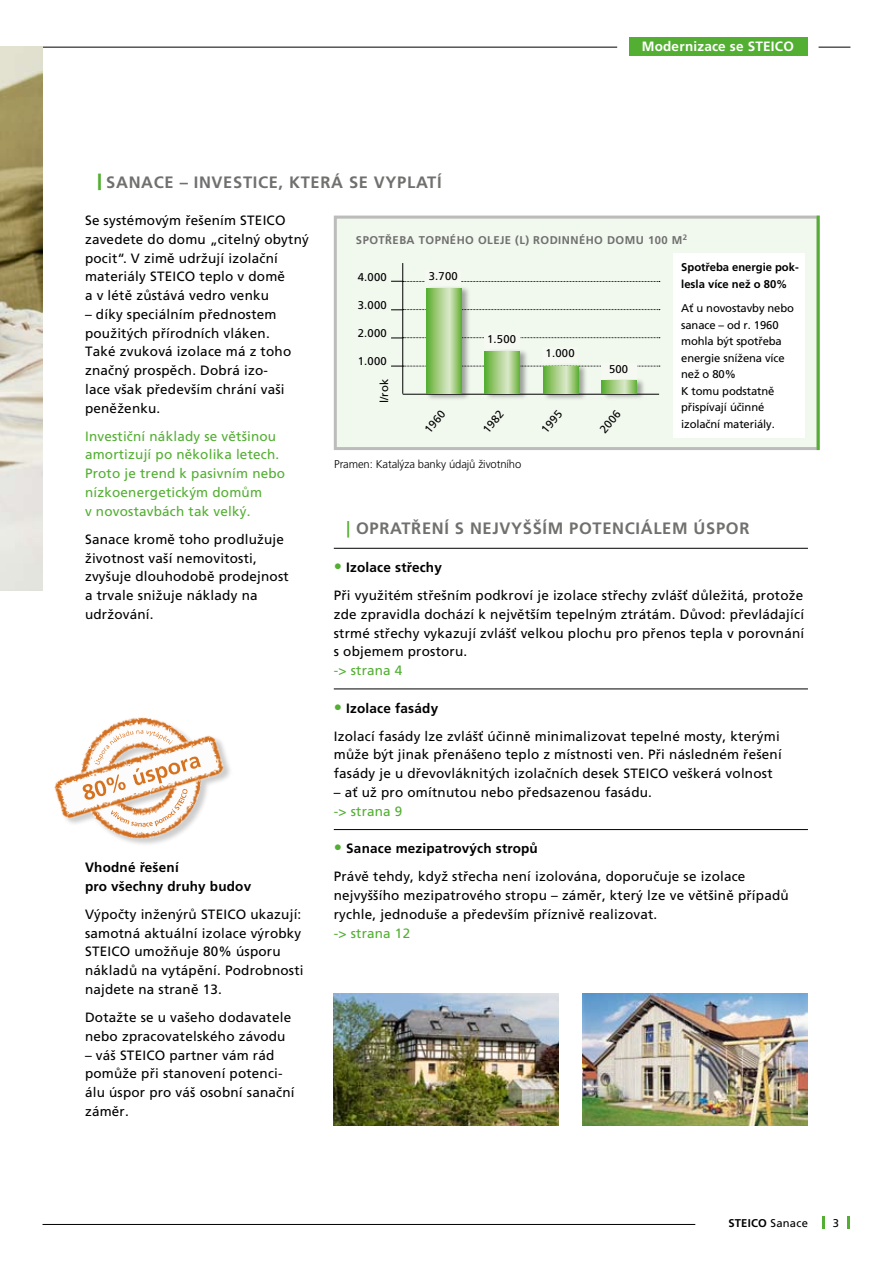
<style>
.page{position:relative;width:893px;height:1263px;background:#fff}
.page>*{position:absolute;margin:0;border:0;box-sizing:border-box;transform-origin:0 0}
.t1{font:700 16.5px "Frutiger CE";letter-spacing:.04em;color:#70706f}
.t2{font:13.5px/18.8px "Frutiger CE";letter-spacing:.015em;color:#000}
.t3{font:13.5px/18.8px "Frutiger CE";letter-spacing:.015em;color:#53af32}
.t4{font:700 13.5px/18.8px "Frutiger CE";letter-spacing:.015em;color:#000}
.t5{font:700 13.5px "Frutiger CE";letter-spacing:.015em;color:#fff}
.t6{font:11.25px/16.5px "Frutiger CE";letter-spacing:-.01em;color:#000}
.t7{font:700 11.25px/16.5px "Frutiger CE";color:#000}
.t8{font:700 11.25px "Frutiger CE";letter-spacing:.04em;color:#70706f}
.t9{font:300 11.25px "Frutiger CE";letter-spacing:-.01em;color:#000}
.s1{font-family:"Frutiger";font-weight:900;color:#53af32}
.s2{color:#53af32}
.s3{font-weight:700;font-size:16.5px;color:#53af32}
.s4{font-weight:700}
.s5{font-weight:400}
</style>
<div class="page">
<hr style="left:819px;top:47px;width:31px;height:1px;background:#000">
<hr style="left:43px;top:1224px;width:652px;height:1px;background:#000">
<svg style="left:822px;top:1216px;width:3px;height:13px"></svg>
<svg style="left:847px;top:1216px;width:3px;height:13px"></svg>
<hr style="left:0;top:47px;width:617px;height:1px;background:#000">
<img style="left:0;top:47px;width:43px;height:544px">
<div style="left:629px;top:38px;width:179px;height:18px;background:#53af32"></div>
<hr style="left:334px;top:548px;width:474px;height:1px;background:#000">
<hr style="left:334px;top:689px;width:474px;height:1px;background:#000">
<hr style="left:334px;top:829px;width:474px;height:1px;background:#000">
<div style="left:334px;top:216px;width:486px;height:234px;background:#f1f8ee"></div>
<div style="left:334px;top:216px;width:486px;height:234px;border:3px solid #bdbcbc"></div>
<hr style="left:817px;top:216px;width:3px;height:234px;background:#53af32">
<div style="left:673px;top:253px;width:132px;height:185px;background:#fff"></div>
<hr style="left:402px;top:263px;width:1px;height:131px;background:#000">
<hr style="left:403px;top:394px;width:256px;height:1px;background:#000">
<svg style="left:391px;top:366px;width:269px;height:1px"></svg>
<svg style="left:391px;top:337px;width:269px;height:2px"></svg>
<svg style="left:391px;top:309px;width:269px;height:2px"></svg>
<svg style="left:391px;top:281px;width:269px;height:1px"></svg>
<div style="left:425px;top:284px;width:46px;height:117px;background:#000;opacity:.35"></div>
<svg style="left:426px;top:289px;width:35px;height:105px;background:#9ecb7e"></svg>
<div style="left:483px;top:347px;width:47px;height:54px;background:#000;opacity:.35"></div>
<svg style="left:485px;top:351px;width:35px;height:43px;background:#9ecb7e"></svg>
<div style="left:542px;top:362px;width:46px;height:39px;background:#000;opacity:.35"></div>
<svg style="left:543px;top:366px;width:35px;height:28px"></svg>
<div style="left:600px;top:376px;width:46px;height:25px;background:#000;opacity:.35"></div>
<svg style="left:602px;top:380px;width:35px;height:14px"></svg>
<div style="left:425px;top:270px;width:36px;height:16px;background:#f5f9f1"></div>
<div style="left:484px;top:333px;width:35px;height:16px;background:#f5f9f1"></div>
<div style="left:542px;top:347px;width:36px;height:16px;background:#f5f9f1"></div>
<div style="left:601px;top:363px;width:35px;height:16px;background:#f5f9f1"></div>
<img style="left:54px;top:717px;width:176px;height:127px">
<svg style="left:83px;top:730px;width:118px;height:97px"></svg>
<img style="left:334px;top:994px;width:225px;height:131px">
<img style="left:583px;top:994px;width:225px;height:131px">
<p class="t1" style="left:98px;top:172px;width:31px"><span class="s1">|</span> Sanace</p>
<p class="t1" style="left:180px;top:172px;width:25px">– investice</p>
<p class="t1" style="left:279px;top:172px;width:33px">, kter</p>
<p class="t1" style="left:331px;top:172px;width:55px">á se vyp</p>
<p class="t1" style="left:407px;top:172px;width:19px">latí</p>
<p class="t5" style="left:642px;top:38px;width:154px">Modernizace se STEICO</p>
<p class="t2" style="left:85px;top:211px;width:225px">Se systémovým řešením STEICO zavedete do domu „citelný obytný pocit“. V zimě udržují izolační materiály STEICO teplo v domě<br>a v létě zůstává vedro venku</p>
<p class="t2" style="left:85px;top:305px;width:208px">– díky speciálním přednostem použitých přírodních vláken.<br>Také zvuková izolace má z toho značný prospěch. Dobrá izo&shy;lace však především chrání vaši peněženku.</p>
<p class="t3" style="left:85px;top:427px;width:202px">Investiční náklady se většinou amortizují po několika letech.<br>Proto je trend k pasivním nebo nízkoenergetickým domům<br>v novostavbách tak velký.</p>
<p class="t2" style="left:85px;top:530px;width:205px">Sanace kromě toho prodlužuje životnost vaší nemovitosti, zvyšuje dlouhodobě prodejnost a trvale snižuje náklady na udržování.</p>
<p class="t4" style="left:85px;top:858px;width:168px">Vhodné řešení<br>pro všechny druhy budov</p>
<p class="t2" style="left:85px;top:905px;width:220px">Výpočty inženýrů STEICO ukazují: samotná aktuální izolace výrobky<br>STEICO umožňuje 80% úsporu nákladů na vytápění. Podrobnosti najdete na straně 13.</p>
<p class="t2" style="left:85px;top:1008px;width:208px">Dotažte se u vašeho dodavatele nebo zpracovatelského závodu</p>
<p class="t2" style="left:85px;top:1045px;width:211px">– váš STEICO partner vám rád pomůže při stanovení potenci&shy;álu úspor pro váš osobní sanační záměr.</p>
<p class="t8" style="left:356px;top:233px;width:333px">SPOTŘEBA TOPNÉHO OLEJE (L) RODINNÉHO DOMU 100 M<sup>2</sup></p>
<p class="t6" style="left:358px;top:268px;width:31px">4.000</p>
<p class="t6" style="left:358px;top:296px;width:31px">3.000</p>
<p class="t6" style="left:358px;top:325px;width:31px">2.000</p>
<p class="t6" style="left:358px;top:353px;width:31px">1.000</p>
<p class="t6" style="left:376px;top:403px;width:26px;rotate:-90deg">l/rok</p>
<p class="t6" style="left:429px;top:268px;width:31px">3.700</p>
<p class="t6" style="left:487px;top:331px;width:31px">1.500</p>
<p class="t6" style="left:546px;top:345px;width:31px">1.000</p>
<p class="t6" style="left:609px;top:360px;width:21px">500</p>
<p class="t6" style="left:420px;top:426px;width:27px;rotate:-50deg">1960</p>
<p class="t6" style="left:479px;top:426px;width:27px;rotate:-50deg">1982</p>
<p class="t6" style="left:537px;top:426px;width:27px;rotate:-50deg">1995</p>
<p class="t6" style="left:596px;top:426px;width:27px;rotate:-50deg">2006</p>
<p class="t9" style="left:334px;top:458px;width:189px">Pramen: Katalýza banky údajů životního</p>
<p class="t7" style="left:681px;top:259px;width:119px">Spotřeba energie pok&shy;lesla více než o 80%</p>
<p class="t6" style="left:681px;top:300px;width:114px">Ať u novostavby nebo sanace – od r. 1960 mohla být spotřeba energie snížena více než o 80%<br>K tomu podstatně přispívají účinné izolační materiály.</p>
<p class="t1" style="left:347px;top:519px;width:234px"><span class="s2">|</span> OPRATŘENÍ S NEJVYŠŠÍM potenci</p>
<p class="t1" style="left:641px;top:519px;width:110px">álem ÚSPOR</p>
<p class="t2" style="left:334px;top:553px;width:471px;line-height:28.2px"><span class="s3">•</span> <span class="s4">Izolace střechy<br></span>Při využitém střešním podkroví je izolace střechy zvlášť důležitá, protože</p>
<p class="t2" style="left:334px;top:605px;width:472px;text-align:justify">zde zpravidla dochází k největším tepelným ztrátám. Důvod: převládající strmé střechy vykazují zvlášť velkou plochu pro přenos tepla v porovnání s objemem prostoru.</p>
<p class="t3" style="left:334px;top:661px;width:70px">-&gt; strana 4</p>
<p class="t2" style="left:334px;top:694px;width:447px;line-height:28.2px"><span class="s3">•</span> <span class="s4">Izolace fasády<br></span>Izolací fasády lze zvlášť účinně minimalizovat tepelné mosty, kterými</p>
<p class="t2" style="left:334px;top:745px;width:449px">může být jinak přenášeno teplo z místnosti ven. Při následném řešení fasády je u dřevovláknitých izolačních desek STEICO veškerá volnost</p>
<p class="t2" style="left:334px;top:783px;width:320px">– ať už pro omítnutou nebo předsazenou fasádu.</p>
<p class="t3" style="left:334px;top:802px;width:70px">-&gt; strana 9</p>
<p class="t2" style="left:334px;top:834px;width:413px;line-height:28.2px"><span class="s3">•</span> <span class="s4">Sanace mezipatrových stropů<br></span>Právě tehdy, když střecha není izolována, doporučuje se izolace</p>
<p class="t2" style="left:334px;top:886px;width:456px">nejvyššího mezipatrového stropu – záměr, který lze ve většině případů rychle, jednoduše a především příznivě realizovat.</p>
<p class="t3" style="left:334px;top:923px;width:78px">-&gt; strana 12</p>
<p class="t7" style="left:728px;top:1214px;width:81px">STEICO <span class="s5">Sanace</span></p>
</div>
